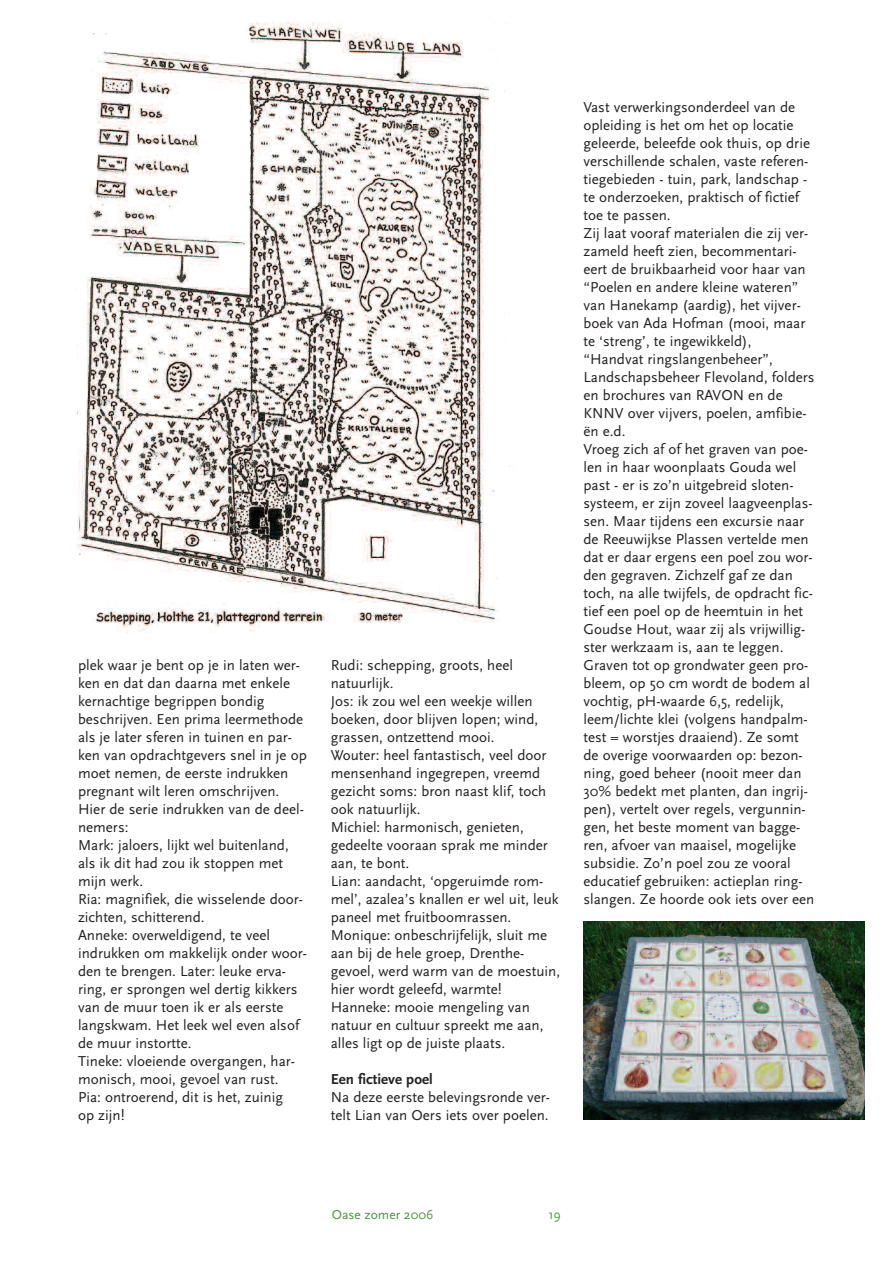
<style>
.page{position:relative;width:893px;height:1263px;background:#fff}
.page>*{position:absolute;margin:0;border:0;box-sizing:border-box;transform-origin:0 0}
.t1{font:15px/18px "Scala Sans";color:#231f20}
.t2{font:700 15px "Scala Sans";color:#231f20}
.t3{font:13.5px "Scala Sans";color:#499442}
</style>
<div class="page">
<img style="left:77px;top:22px;width:434px;height:611px">
<img style="left:584px;top:921px;width:280px;height:198px">
<p class="t1" style="left:78px;top:656px;width:230px">plek waar je bent op je in laten wer&shy;ken en dat dan daarna met enkele kernachtige begrippen bondig beschrijven. Een prima leermethode als je later sferen in tuinen en par&shy;ken van opdrachtgevers snel in je op moet nemen, de eerste indrukken pregnant wilt leren omschrijven.<br>Hier de serie indrukken van de deel&shy;nemers:<br>Mark: jaloers, lijkt wel buitenland, als ik dit had zou ik stoppen met mijn werk.<br>Ria: magnifiek, die wisselende door&shy;zichten, schitterend.<br>Anneke: overweldigend, te veel indrukken om makkelijk onder woor&shy;den te brengen. Later: leuke erva&shy;ring, er sprongen wel dertig kikkers van de muur toen ik er als eerste langskwam. Het leek wel even alsof de muur instortte.<br>Tineke: vloeiende overgangen, har&shy;monisch, mooi, gevoel van rust.<br>Pia: ontroerend, dit is het, zuinig<br>op zijn!</p>
<p class="t1" style="left:331px;top:656px;width:231px">Rudi: schepping, groots, heel natuurlijk.<br>Jos: ik zou wel een weekje willen boeken, door blijven lopen; wind, grassen, ontzettend mooi.<br>Wouter: heel fantastisch, veel door mensenhand ingegrepen, vreemd gezicht soms: bron naast klif, toch ook natuurlijk.<br>Michiel: harmonisch, genieten, gedeelte vooraan sprak me minder aan, te bont.<br>Lian: aandacht, ‘opgeruimde rom&shy;mel’, azalea’s knallen er wel uit, leuk paneel met fruitboomrassen.<br>Monique: onbeschrijfelijk, sluit me aan bij de hele groep, Drenthe&shy;gevoel, werd warm van de moestuin, hier wordt geleefd, warmte!<br>Hanneke: mooie mengeling van natuur en cultuur spreekt me aan, alles ligt op de juiste plaats.</p>
<p class="t2" style="left:331px;top:1070px;width:103px">Een fictieve poel</p>
<p class="t1" style="left:331px;top:1088px;width:221px">Na deze eerste belevingsronde ver&shy;telt Lian van Oers iets over poelen.</p>
<p class="t1" style="left:583px;top:98px;width:233px">Vast verwerkingsonderdeel van de opleiding is het om het op locatie geleerde, beleefde ook thuis, op drie verschillende schalen, vaste referen&shy;tiegebieden - tuin, park, landschap - te onderzoeken, praktisch of fictief toe te passen.<br>Zij laat vooraf materialen die zij ver&shy;zameld heeft zien, becommentari&shy;eert de bruikbaarheid voor haar van “Poelen en andere kleine wateren” van Hanekamp (aardig), het vijver&shy;boek van Ada Hofman (mooi, maar te ‘streng’, te ingewikkeld), “Handvat ringslangenbeheer”, Landschapsbeheer Flevoland, folders en brochures van RAVON en de KNNV over vijvers, poelen, amfibie&shy;ën e.d.<br>Vroeg zich af of het graven van poe&shy;len in haar woonplaats Gouda wel past - er is zo’n uitgebreid sloten&shy;systeem, er zijn zoveel laagveenplas&shy;sen. Maar tijdens een excursie naar de Reeuwijkse Plassen vertelde men dat er daar ergens een poel zou wor&shy;den gegraven. Zichzelf gaf ze dan toch, na alle twijfels, de opdracht fic&shy;tief een poel op de heemtuin in het Goudse Hout, waar zij als vrijwillig&shy;ster werkzaam is, aan te leggen.<br>Graven tot op grondwater geen pro&shy;bleem, op 50 cm wordt de bodem al vochtig, pH-waarde 6,5, redelijk, leem/lichte klei (volgens handpalm&shy;test = worstjes draaiend). Ze somt de overige voorwaarden op: bezon&shy;ning, goed beheer (nooit meer dan 30% bedekt met planten, dan ingrij&shy;pen), vertelt over regels, vergunnin&shy;gen, het beste moment van bagge&shy;ren, afvoer van maaisel, mogelijke subsidie. Zo’n poel zou ze vooral educatief gebruiken: actieplan ring&shy;slangen. Ze hoorde ook iets over een</p>
<p class="t3" style="left:332px;top:1207px;width:103px">Oase zomer 2006</p>
<p class="t3" style="left:548px;top:1207px;width:14px">19</p>
</div>
